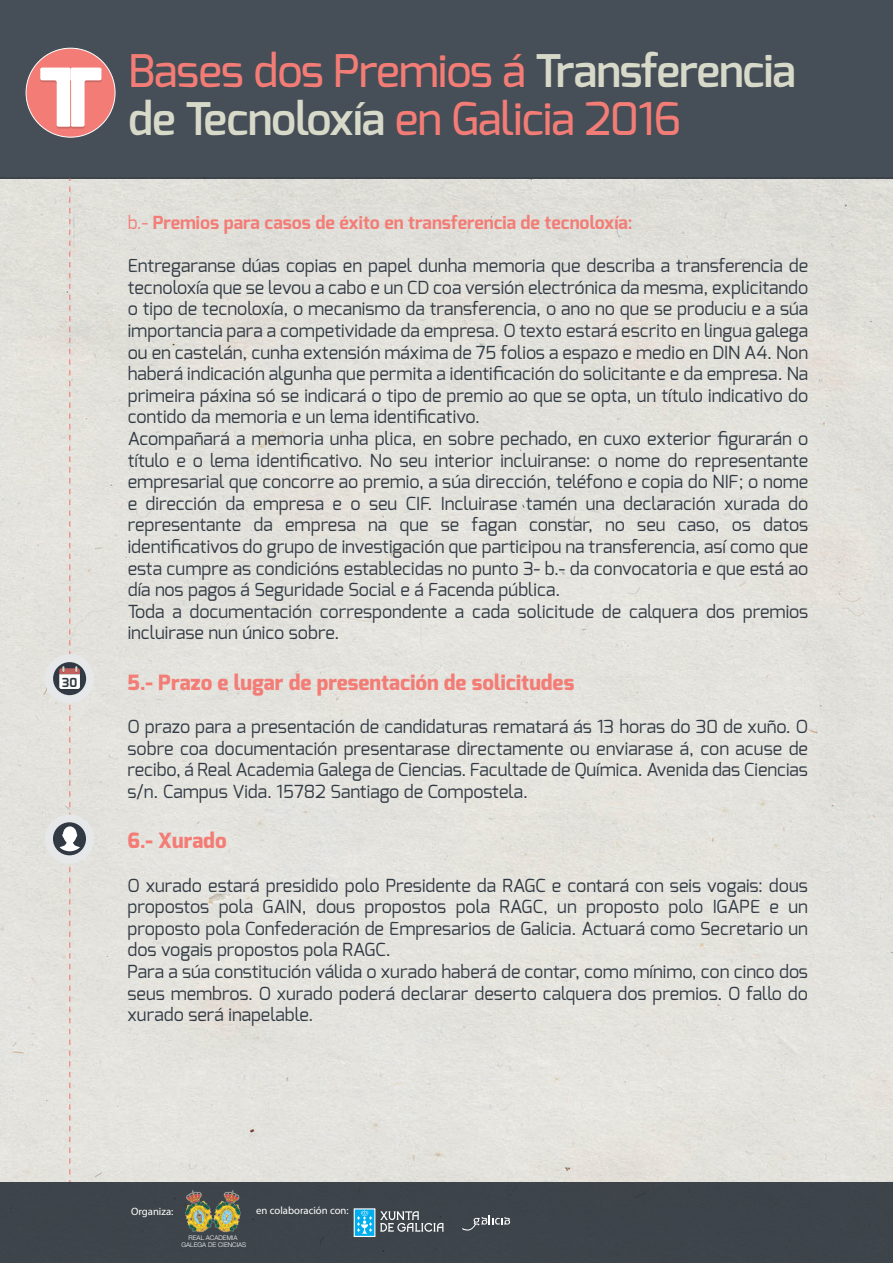
<style>
.page{position:relative;width:893px;height:1263px;background:#fff}
.page>*{position:absolute;margin:0;border:0;box-sizing:border-box;transform-origin:0 0}
.t1{font:500 45px/48.4px "Exo";letter-spacing:-.02em;color:#f37d76}
.t2{font:800 21px "Exo";color:#f37d76}
.t3{font:18px/21.6px "Exo";color:#313a44}
.t4{font:700 18px "Exo";color:#f37d76}
.t5{font:700 12.45px "Exo";color:#313a44}
.t6{font:10.65px "Myriad Pro";color:#fff}
.t7{font:300 6.45px/6.4px "Helvetica Neue";color:#fff;text-align:center}
.s1{font-weight:600;color:#d8dac9}
.s2{font-weight:400}
</style>
<div class="page">
<div style="left:0;top:178px;width:893px;height:1004px;background:#e4e2dd"></div>
<div style="left:0;top:0;width:893px;height:178px;background:#464e57"></div>
<div style="left:26px;top:48px;width:89px;height:89px;background:#f37d76;border-radius:50%"></div>
<svg style="left:40px;top:68px;width:62px;height:61px"></svg>
<hr style="left:70px;top:80px;width:1px;height:46px;background:#f37d76">
<div style="left:45px;top:654px;width:49px;height:49px;background:#e6e7e9;border-radius:50%"></div>
<div style="left:53px;top:662px;width:33px;height:33px;background:#313a44;border-radius:50%"></div>
<div style="left:0;top:1182px;width:893px;height:81px;background:#3d444a"></div>
<svg style="left:462px;top:1215px;width:48px;height:15px"></svg>
<div style="left:354px;top:1208px;width:21px;height:29px;background:#00aeef;border:1px solid #fff"></div>
<svg style="left:357px;top:1210px;width:15px;height:24px"></svg>
<svg style="left:380px;top:1211px;width:64px;height:21px"></svg>
<img style="left:174px;top:1191px;width:80px;height:42px">
<div style="left:45px;top:814px;width:49px;height:50px;background:#e6e7e9;border-radius:50%"></div>
<div style="left:53px;top:822px;width:33px;height:33px;background:#313a44;border-radius:50%"></div>
<svg style="left:59px;top:178px;width:21px;height:996px;background:#dedad5"></svg>
<p class="t5" style="left:62px;top:674px;width:17px">30</p>
<h1 class="t1" style="left:128px;top:46px;width:669px">Bases dos Premios á <span class="s1">Transferencia de Tecnoloxía</span> en Galicia 2016</h1>
<p class="t4" style="left:128px;top:211px;width:506px"><span class="s2">b.-</span> Premios para casos de éxito en transferencia de tecnoloxía:</p>
<p class="t3" style="left:128px;top:255px;width:682px">Entregaranse dúas copias en papel dunha memoria que describa a transferencia de tecnoloxía que se levou a cabo e un CD coa versión electrónica da mesma, explicitando o tipo de tecnoloxía, o mecanismo da transferencia, o ano no que se produciu e a súa importancia para a competividade da empresa. O texto estará escrito en lingua galega ou en castelán, cunha extensión máxima de 75 folios a espazo e medio en DIN A4. Non haberá indicación algunha que permita a identificación do solicitante e da empresa. Na primeira páxina só se indicará o tipo de premio ao que se opta, un título indicativo do contido da memoria e un lema identificativo.<br>Acompañará a memoria unha plica, en sobre pechado, en cuxo exterior figurarán o título e o lema identificativo. No seu interior incluiranse: o nome do representante empresarial que concorre ao premio, a súa dirección, teléfono e copia do NIF; o nome e dirección da empresa e o seu CIF. Incluirase tamén una declaración xurada do representante da empresa na que se fagan constar, no seu caso, os datos identificativos do grupo de investigación que participou na transferencia, así como que esta cumpre as condicións establecidas no punto 3- b.- da convocatoria e que está ao día nos pagos á Seguridade Social e á Facenda pública.<br>Toda a documentación correspondente a cada solicitude de calquera dos premios incluirase nun único sobre.</p>
<p class="t2" style="left:128px;top:669px;width:448px">5.- Prazo e lugar de presentación de solicitudes</p>
<p class="t3" style="left:128px;top:716px;width:682px;text-align:justify">O prazo para a presentación de candidaturas rematará ás 13 horas do 30 de xuño. O sobre coa documentación presentarase directamente ou enviarase á, con acuse de recibo, á Real Academia Galega de Ciencias. Facultade de Química. Avenida das Ciencias s/n. Campus Vida. 15782 Santiago de Compostela.</p>
<p class="t2" style="left:127px;top:827px;width:101px">6.- Xurado</p>
<p class="t3" style="left:127px;top:874px;width:682px">O xurado estará presidido polo Presidente da RAGC e contará con seis vogais: dous propostos pola GAIN, dous propostos pola RAGC, un proposto polo IGAPE e un proposto pola Confederación de Empresarios de Galicia. Actuará como Secretario un dos vogais propostos pola RAGC.<br>Para a súa constitución válida o xurado haberá de contar, como mínimo, con cinco dos seus membros. O xurado poderá declarar deserto calquera dos premios. O fallo do xurado será inapelable.</p>
<p class="t6" style="left:131px;top:1205px;width:44px">Organiza:</p>
<p class="t7" style="left:181px;top:1234px;width:66px">REAL ACADEMIA<br>GALEGA DE CIENCIAS</p>
<p class="t6" style="left:256px;top:1204px;width:94px">en colaboración con:</p>
</div>
